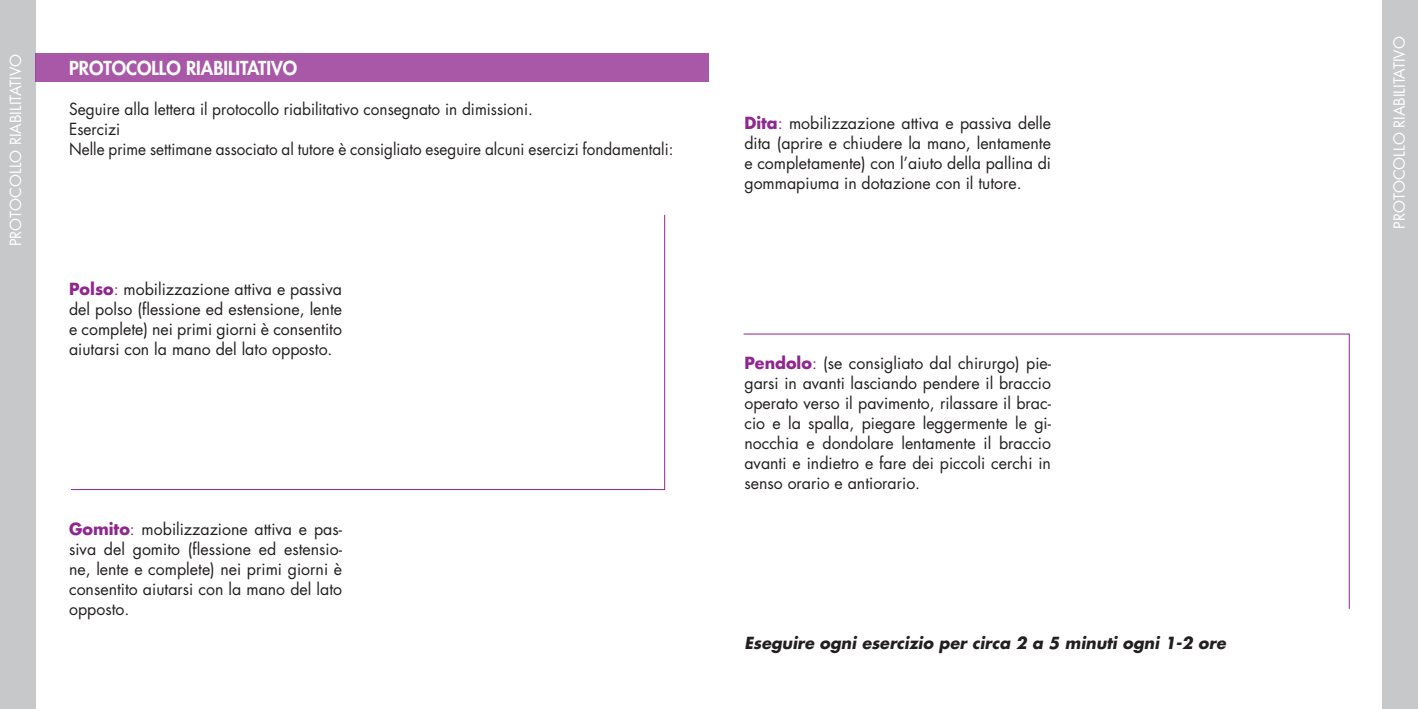
<style>
.page{position:relative;width:1418px;height:709px;background:#fff}
.page>*{position:absolute;margin:0;border:0;box-sizing:border-box;transform-origin:0 0}
.t1{font:800 18.75px "Futura Std";color:#fff}
.t2{font:16.25px/20px "Futura Std";color:#231f20;text-align:justify}
.t3{font:16.25px/20px "Futura Std";color:#231f20;scale:.95 1}
.t4{font:italic 700 16.25px "Futura Std";color:#231f20}
.t5{font:15px "Futura Std";color:#fff}
.s1{font-weight:700;color:#90268f}
.s2{color:#90268f}
</style>
<div class="page">
<div style="left:0;top:0;width:35px;height:709px;background:#c7c8ca"></div>
<div style="left:1382px;top:0;width:35px;height:709px;background:#c7c8ca"></div>
<div style="left:35px;top:53px;width:674px;height:28px;background:#a958a8"></div>
<svg style="left:70px;top:214px;width:595px;height:276px"></svg>
<svg style="left:743px;top:333px;width:607px;height:276px"></svg>
<p class="t5" style="left:6px;top:246px;width:194px;rotate:-90deg">PROTOCOLLO RIABILITATIVO</p>
<p class="t1" style="left:69px;top:56px;width:229px">PROTOCOLLO RIABILITATIVO</p>
<p class="t3" style="left:69px;top:99px;width:637px">Seguire alla lettera il protocollo riabilitativo consegnato in dimissioni.<br>Esercizi<br>Nelle prime settimane associato al tutore è consigliato eseguire alcuni esercizi fondamentali:</p>
<p class="t2" style="left:69px;top:279px;width:274px"><span class="s1">Polso</span><span class="s2">:</span> mobilizzazione attiva e passiva del polso (flessione ed estensione, lente e complete) nei primi giorni è consentito aiutarsi con la mano del lato opposto.</p>
<p class="t2" style="left:69px;top:519px;width:274px"><span class="s1">Gomito</span><span class="s2">:</span> mobilizzazione attiva e pas&shy;siva del gomito (flessione ed estensio&shy;ne, lente e complete) nei primi giorni è consentito aiutarsi con la mano del lato opposto.</p>
<p class="t2" style="left:744px;top:113px;width:308px"><span class="s1">Dita</span><span class="s2">:</span> mobilizzazione attiva e passiva delle dita (aprire e chiudere la mano, lentamente e completamente) con l’aiuto della pallina di gommapiuma in dotazione con il tutore.</p>
<p class="t2" style="left:744px;top:353px;width:308px"><span class="s1">Pendolo</span><span class="s2">:</span> (se consigliato dal chirurgo) pie&shy;garsi in avanti lasciando pendere il braccio operato verso il pavimento, rilassare il brac&shy;cio e la spalla, piegare leggermente le gi&shy;nocchia e dondolare lentamente il braccio avanti e indietro e fare dei piccoli cerchi in senso orario e antiorario.</p>
<p class="t4" style="left:744px;top:632px;width:483px">Eseguire ogni esercizio per circa 2 a 5 minuti ogni 1-2 ore</p>
<p class="t5" style="left:1389px;top:229px;width:194px;rotate:-90deg">PROTOCOLLO RIABILITATIVO</p>
</div>
